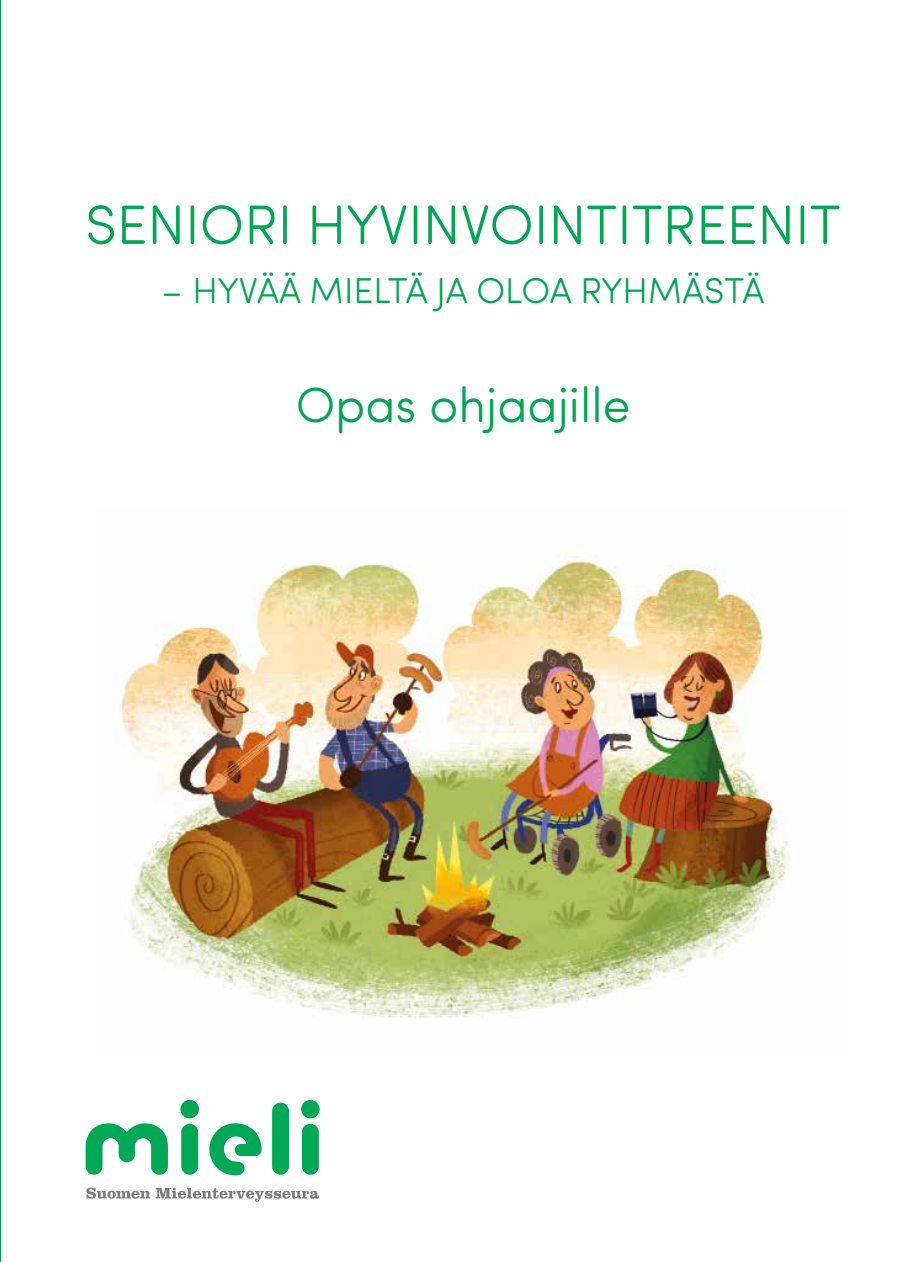
<style>
.page{position:relative;width:916px;height:1262px;background:#fff}
.page>*{position:absolute;margin:0;border:0;box-sizing:border-box;transform-origin:0 0}
.t1{font:300 55.5px "Sofia Pro Soft";color:#00a754}
.t2{font:300 49.5px "Sofia Pro Soft";color:#00a754}
.t3{font:300 36px "Sofia Pro Soft";color:#00a754}
</style>
<div class="page">
<img style="left:120px;top:559px;width:667px;height:460px">
<svg style="left:86px;top:1187px;width:233px;height:14px"></svg>
<div style="left:272px;top:1102px;width:17px;height:72px;background:#00a754;border-radius:8px"></div>
<svg style="left:209px;top:1123px;width:52px;height:52px"></svg>
<div style="left:181px;top:1123px;width:17px;height:51px;background:#00a754;border-radius:8px"></div>
<div style="left:180px;top:1099px;width:19px;height:19px;background:#00a754;border-radius:50%"></div>
<div style="left:302px;top:1123px;width:17px;height:51px;background:#00a754;border-radius:8px"></div>
<div style="left:301px;top:1099px;width:18px;height:19px;background:#00a754;border-radius:50%"></div>
<svg style="left:86px;top:1123px;width:82px;height:51px"></svg>
<hr style="left:0;top:0;width:1px;height:1261px;background:#00a754">
<h1 class="t1" style="left:85px;top:187px;width:756px">SENIORI HYVINVOINTITREENIT</h1>
<p class="t3" style="left:161px;top:266px;width:604px">– HYVÄÄ MIELTÄ JA OLOA RYHMÄSTÄ</p>
<h2 class="t2" style="left:295px;top:371px;width:336px">Opas ohjaajille</h2>
</div>
